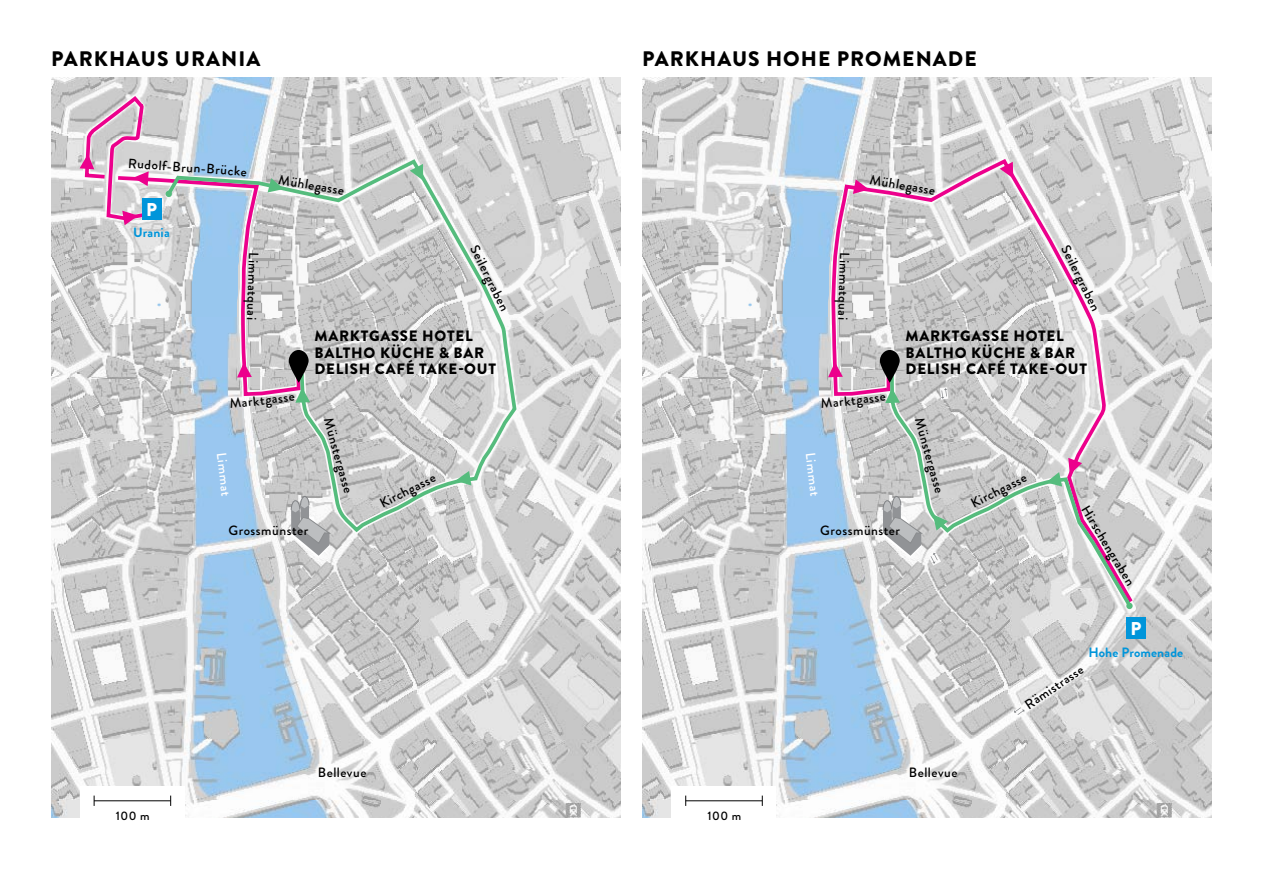
<style>
.page{position:relative;width:1263px;height:893px;background:#fff}
.page>*{position:absolute;margin:0;border:0;box-sizing:border-box;transform-origin:0 0}
.t1{font:900 21px "Brandon Grotesque";letter-spacing:.05em;color:#000}
.t2{font:900 18.6px "Brandon Grotesque";color:#fff}
.t3{font:900 15px/16.5px "Brandon Grotesque";letter-spacing:.05em;color:#000}
.t4{font:500 13.5px "Brandon Grotesque";letter-spacing:.035em;color:#000}
.t5{font:700 13.5px "Brandon Grotesque";letter-spacing:.01em;color:#0095da}
.t6{font:500 13.5px "Brandon Grotesque";color:#fff}
.t7{font:500 12.3px "Brandon Grotesque";letter-spacing:.04em;color:#000}
.s1{font-size:13.05px}
</style>
<div class="page">
<img style="left:51px;top:78px;width:570px;height:739px">
<img style="left:642px;top:78px;width:570px;height:739px">
<svg style="left:885px;top:367px;width:257px;height:451px"></svg>
<svg style="left:286px;top:544px;width:9px;height:14px"></svg>
<svg style="left:295px;top:544px;width:187px;height:130px;background:#ccc"></svg>
<svg style="left:830px;top:133px;width:306px;height:473px"></svg>
<svg style="left:1000px;top:162px;width:13px;height:16px"></svg>
<svg style="left:853px;top:179px;width:16px;height:15px"></svg>
<svg style="left:1134px;top:458px;width:8px;height:157px"></svg>
<svg style="left:888px;top:371px;width:246px;height:447px"></svg>
<div style="left:1126px;top:603px;width:7px;height:6px;background:#55bc7d;border-radius:50%"></div>
<svg style="left:164px;top:157px;width:354px;height:387px;background:#c8cece"></svg>
<svg style="left:80px;top:93px;width:234px;height:330px"></svg>
<svg style="left:828px;top:350px;width:72px;height:65px;background:#baa8b3"></svg>
<div style="left:1126px;top:617px;width:20px;height:22px;background:#0095da"></div>
<svg style="left:1014px;top:707px;width:10px;height:8px"></svg>
<div style="left:142px;top:198px;width:19px;height:22px;background:#0095da"></div>
<div style="left:80px;top:786px;width:104px;height:41px;background:#fff"></div>
<hr style="left:94px;top:800px;width:77px;height:1px;background:#000">
<div style="left:672px;top:786px;width:104px;height:41px;background:#fff"></div>
<hr style="left:686px;top:800px;width:76px;height:1px;background:#000">
<svg style="left:940px;top:387px;width:8px;height:13px"></svg>
<svg style="left:878px;top:496px;width:70px;height:70px"></svg>
<h1 class="t1" style="left:51px;top:44px;width:211px">PARKHAUS URANIA</h1>
<h1 class="t1" style="left:642px;top:44px;width:336px">PARKHAUS HOH E PROMENADE</h1>
<p class="t4" style="left:129px;top:154px;width:120px;rotate:4deg">Rudolf-Brun-Brücke</p>
<h2 class="t2" style="left:146px;top:196px;width:12px">P</h2>
<p class="t5" style="left:133px;top:222px;width:38px">Urania</p>
<p class="t4" style="left:280px;top:170px;width:68px;rotate:10deg">Mühlegasse</p>
<p class="t4" style="left:871px;top:170px;width:68px;rotate:10deg">Mühlegasse</p>
<p class="t4" style="left:482px;top:242px;width:73px;rotate:63deg">Seilergraben</p>
<p class="t4" style="left:1073px;top:242px;width:73px;rotate:63deg">Seilergraben</p>
<p class="t4" style="left:263px;top:252px;width:69px;rotate:91deg">Limmatquai</p>
<p class="t4" style="left:854px;top:252px;width:69px;rotate:91deg">Limmatquai</p>
<p class="t3" style="left:314px;top:328px;width:183px">MARKTGASSE HOTEL<br>BALTH O KÜCH E &amp; BAR<br>DELISH CAFÉ TAKE-OUT</p>
<p class="t3" style="left:905px;top:328px;width:183px">MARKTGASSE HOTEL<br>BALTH O KÜCH E &amp; BAR<br>DELISH CAFÉ TAKE-OUT</p>
<p class="t4" style="left:229px;top:394px;width:67px;rotate:-6deg">Marktgasse</p>
<p class="t4" style="left:820px;top:394px;width:67px;rotate:-6deg">Marktgasse</p>
<p class="t4" style="left:338px;top:415px;width:80px;rotate:75deg">Münstergasse</p>
<p class="t4" style="left:929px;top:415px;width:80px;rotate:75deg">Münstergasse</p>
<p class="t6" style="left:231px;top:452px;width:45px;rotate:84deg">Limmat</p>
<p class="t6" style="left:820px;top:452px;width:45px;rotate:84deg">Limmat</p>
<p class="t4" style="left:376px;top:496px;width:62px;rotate:-27deg">Kirchgasse</p>
<p class="t4" style="left:967px;top:496px;width:62px;rotate:-27deg">Kirchgasse</p>
<p class="t4" style="left:228px;top:521px;width:81px">Grossmünster</p>
<p class="t4" style="left:820px;top:521px;width:81px">Grossmünster</p>
<p class="t4" style="left:1093px;top:502px;width:93px;rotate:59deg">Hirschengraben</p>
<h2 class="t2" style="left:1130px;top:615px;width:12px">P</h2>
<p class="t5" style="left:1088px;top:643px;width:96px">Hohe Promenade</p>
<p class="t4" style="left:318px;top:763px;width:50px">Bellevue</p>
<p class="t4" style="left:909px;top:763px;width:50px">Bellevue</p>
<p class="t7" style="left:116px;top:807px;width:35px">100 m</p>
<p class="t7" style="left:707px;top:807px;width:35px">100 m</p>
<p class="t4" style="left:1021px;top:698px;width:69px;rotate:-34deg">Rämist<span class="s1">rasse</span></p>
</div>
